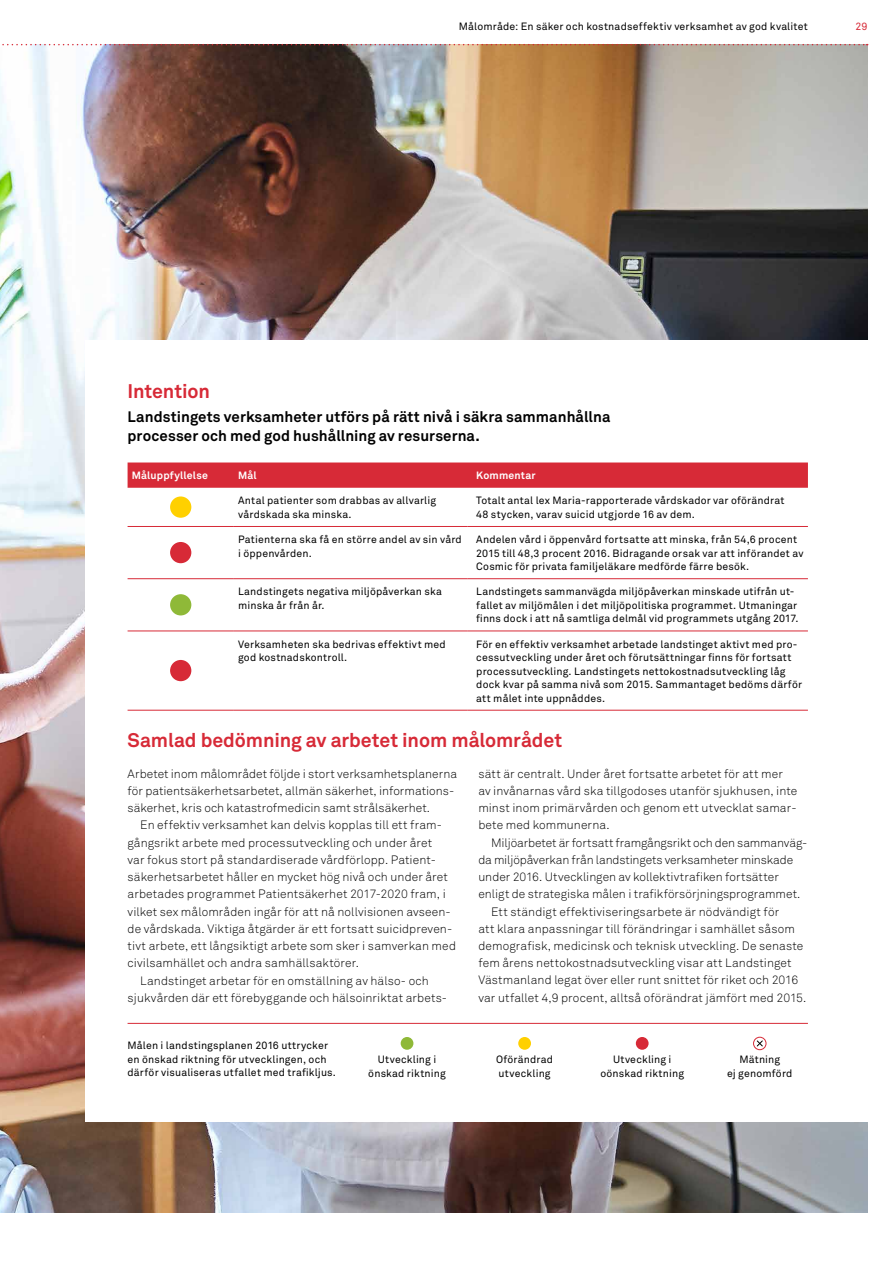
<style>
.page{position:relative;width:893px;height:1263px;background:#fff}
.page>*{position:absolute;margin:0;border:0;box-sizing:border-box;transform-origin:0 0}
.t1{font:700 19.5px "Akkurat Std";letter-spacing:-.005em;color:#d72a37}
.t2{font:700 15px/19.5px "Akkurat Std";letter-spacing:.005em;color:#000}
.t3{font:300 12px/17.2px "Akkurat Std";letter-spacing:.005em;color:#000}
.t4{font:10.5px/13.5px "Akkurat Std";letter-spacing:.015em;color:#000}
.t5{font:700 10.5px "Akkurat Std";letter-spacing:.015em;color:#fff}
.t6{font:10.5px "Akkurat Std";color:#d72a37}
</style>
<div class="page">
<img style="left:0;top:45px;width:867px;height:1168px">
<div style="left:85px;top:340px;width:808px;height:782px;background:#fff"></div>
<svg style="left:128px;top:462px;width:680px;height:26px;background:#d8303c"></svg>
<hr style="left:128px;top:526px;width:106px;height:1px;background:#d72a37">
<hr style="left:234px;top:526px;width:234px;height:1px;background:#d72a37">
<hr style="left:468px;top:526px;width:340px;height:1px;background:#d72a37">
<hr style="left:128px;top:578px;width:106px;height:1px;background:#d72a37">
<hr style="left:234px;top:578px;width:234px;height:1px;background:#d72a37">
<hr style="left:468px;top:578px;width:340px;height:1px;background:#d72a37">
<hr style="left:128px;top:631px;width:106px;height:1px;background:#d72a37">
<hr style="left:128px;top:710px;width:106px;height:1px;background:#d72a37">
<hr style="left:234px;top:631px;width:234px;height:1px;background:#d72a37">
<hr style="left:234px;top:710px;width:234px;height:1px;background:#d72a37">
<hr style="left:468px;top:631px;width:340px;height:1px;background:#d72a37">
<hr style="left:468px;top:710px;width:340px;height:1px;background:#d72a37">
<div style="left:170px;top:496px;width:21px;height:22px;background:#ffd000;border-radius:50%"></div>
<div style="left:170px;top:542px;width:21px;height:21px;background:#d72a37;border-radius:50%"></div>
<div style="left:170px;top:594px;width:21px;height:21px;background:#8fb938;border-radius:50%"></div>
<div style="left:170px;top:660px;width:21px;height:21px;background:#d72a37;border-radius:50%"></div>
<hr style="left:128px;top:1023px;width:680px;height:1px;background:#d72a37">
<div style="left:401px;top:1037px;width:12px;height:13px;background:#8fb938;border-radius:50%"></div>
<div style="left:518px;top:1037px;width:13px;height:13px;background:#ffd000;border-radius:50%"></div>
<div style="left:636px;top:1037px;width:13px;height:13px;background:#d72a37;border-radius:50%"></div>
<div style="left:753px;top:1037px;width:13px;height:13px;border:1px solid #d72a37;border-radius:50%"></div>
<svg style="left:756px;top:1040px;width:7px;height:7px"></svg>
<svg style="left:2px;top:44px;width:866px;height:1px"></svg>
<p class="t4" style="left:459px;top:20px;width:351px">Målområde: En säker och kostnadseffektiv verksamhet av god kvalitet</p>
<p class="t6" style="left:855px;top:21px;width:14px">29</p>
<h1 class="t1" style="left:128px;top:379px;width:84px">Intention</h1>
<p class="t2" style="left:128px;top:407px;width:484px">Landstingets verksamheter utförs på rätt nivå i säkra sammanhållna processer och med god hushållning av resurserna.</p>
<p class="t5" style="left:132px;top:469px;width:78px">Måluppfyllelse</p>
<p class="t5" style="left:238px;top:469px;width:20px">Mål</p>
<p class="t5" style="left:476px;top:469px;width:61px">Kommentar</p>
<p class="t4" style="left:238px;top:494px;width:200px">Antal patienter som drabbas av allvarlig vårdskada ska minska.</p>
<p class="t4" style="left:476px;top:494px;width:310px">Totalt antal lex Maria-rapporterade vårdskador var oförändrat<br>48 stycken, varav suicid utgjorde 16 av dem.</p>
<p class="t4" style="left:238px;top:533px;width:225px">Patienterna ska få en större andel av sin vård i öppenvården.</p>
<p class="t4" style="left:476px;top:533px;width:329px">Andelen vård i öppenvård fortsatte att minska, från 54,6 procent<br>2015 till 48,3 procent 2016. Bidragande orsak var att införandet av<br>Cosmic för privata familjeläkare medförde färre besök.</p>
<p class="t4" style="left:238px;top:585px;width:205px">Landstingets negativa miljöpåverkan ska minska år från år.</p>
<p class="t4" style="left:476px;top:585px;width:324px">Landstingets sammanvägda miljöpåverkan minskade utifrån ut&shy;fallet av miljömålen i det miljöpolitiska programmet. Utmaningar finns dock i att nå samtliga delmål vid programmets utgång 2017.</p>
<p class="t4" style="left:238px;top:637px;width:209px">Verksamheten ska bedrivas effektivt med god kostnadskontroll.</p>
<p class="t4" style="left:476px;top:637px;width:327px">För en effektiv verksamhet arbetade landstinget aktivt med pro&shy;cessutveckling under året och förutsättningar finns för fortsatt processutveckling. Landstingets nettokostnadsutveckling låg dock kvar på samma nivå som 2015. Sammantaget bedöms därför att målet inte uppnåddes.</p>
<h1 class="t1" style="left:128px;top:728px;width:436px">Samlad bedömning av arbetet inom målområdet</h1>
<p class="t3" style="left:128px;top:765px;width:331px">Arbetet inom målområdet följde i stort verksamhetsplanerna för patientsäkerhetsarbetet, allmän säkerhet, informations&shy;säkerhet, kris och katastrofmedicin samt strålsäkerhet.</p>
<p class="t3" style="left:140px;top:816px;width:303px">En effektiv verksamhet kan delvis kopplas till ett fram-</p>
<p class="t3" style="left:128px;top:834px;width:306px">gångsrikt arbete med processutveckling och under året</p>
<p class="t3" style="left:128px;top:851px;width:310px">var fokus stort på standardiserade vårdförlopp. Patient-</p>
<p class="t3" style="left:128px;top:868px;width:322px">säkerhetsarbetet håller en mycket hög nivå och under året</p>
<p class="t3" style="left:128px;top:885px;width:320px">arbetades programmet Patientsäkerhet 2017-2020 fram, i</p>
<p class="t3" style="left:128px;top:903px;width:325px">vilket sex målområden ingår för att nå nollvisionen avseen-</p>
<p class="t3" style="left:128px;top:920px;width:326px">de vårdskada. Viktiga åtgärder är ett fortsatt suicidpreven-</p>
<p class="t3" style="left:128px;top:937px;width:330px">tivt arbete, ett långsiktigt arbete som sker i samverkan med</p>
<p class="t3" style="left:128px;top:954px;width:233px">civilsamhället och andra samhällsaktörer.</p>
<p class="t3" style="left:140px;top:972px;width:290px">Landstinget arbetar för en omställning av hälso- och</p>
<p class="t3" style="left:128px;top:989px;width:321px">sjukvården där ett förebyggande och hälsoinriktat arbets-</p>
<p class="t3" style="left:478px;top:765px;width:320px">sätt är centralt. Under året fortsatte arbetet för att mer av invånarnas vård ska tillgodoses utanför sjukhusen, inte minst inom primärvården och genom ett utvecklat samar&shy;bete med kommunerna.</p>
<p class="t3" style="left:491px;top:834px;width:318px">Miljöarbetet är fortsatt framgångsrikt och den sammanväg-</p>
<p class="t3" style="left:478px;top:851px;width:316px">da miljöpåverkan från landstingets verksamheter minskade</p>
<p class="t3" style="left:478px;top:868px;width:302px">under 2016. Utvecklingen av kollektivtrafiken fortsätter</p>
<p class="t3" style="left:478px;top:885px;width:324px">enligt de strategiska målen i trafikförsörjningsprogrammet.</p>
<p class="t3" style="left:491px;top:903px;width:290px">Ett ständigt effektiviseringsarbete är nödvändigt för</p>
<p class="t3" style="left:478px;top:920px;width:318px">att klara anpassningar till förändringar i samhället såsom</p>
<p class="t3" style="left:478px;top:937px;width:326px">demografisk, medicinsk och teknisk utveckling. De senaste</p>
<p class="t3" style="left:478px;top:954px;width:315px">fem årens nettokostnadsutveckling visar att Landstinget</p>
<p class="t3" style="left:478px;top:972px;width:321px">Västmanland legat över eller runt snittet för riket och 2016</p>
<p class="t3" style="left:478px;top:989px;width:329px">var utfallet 4,9 procent, alltså oförändrat jämfört med 2015.</p>
<p class="t4" style="left:128px;top:1039px;width:210px">Målen i landstingsplanen 2016 uttrycker en önskad riktning för utvecklingen, och därför visualiseras utfallet med trafikljus.</p>
<p class="t4" style="left:368px;top:1053px;width:79px;text-align:center">Utveckling i önskad riktning</p>
<p class="t4" style="left:496px;top:1053px;width:59px">Oförändrad utveckling</p>
<p class="t4" style="left:600px;top:1053px;width:85px;text-align:center">Utveckling i oönskad riktning</p>
<p class="t4" style="left:727px;top:1053px;width:67px;text-align:center">Mätning<br>ej genomförd</p>
</div>
